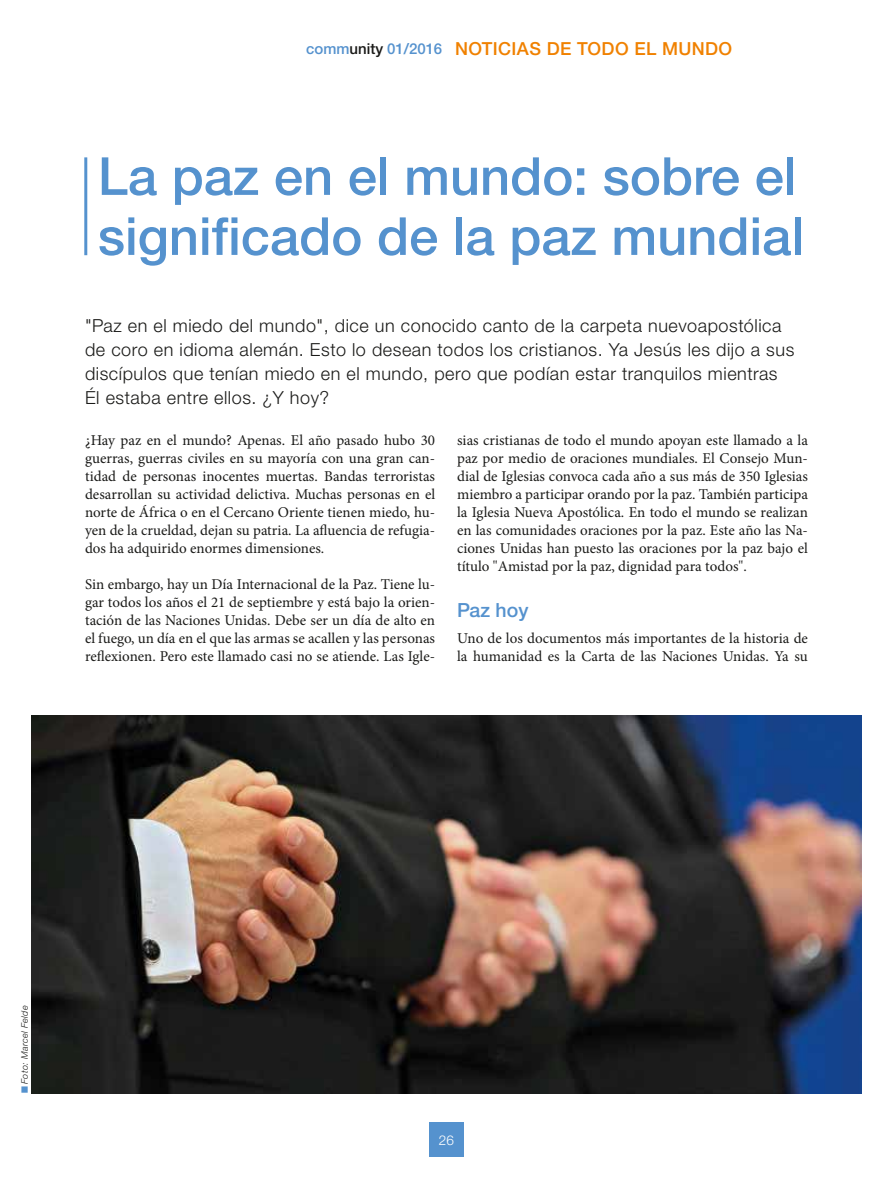
<style>
.page{position:relative;width:893px;height:1191px;background:#fff}
.page>*{position:absolute;margin:0;border:0;box-sizing:border-box;transform-origin:0 0}
.t1{font:500 52.5px/60px "Helvetica Neue LTW1 G";color:#5592ce}
.t2{font:500 19.5px "Helvetica Neue LTW1 G";color:#5592ce}
.t3{font:300 18px/24px "Helvetica Neue LTW1 G";letter-spacing:.03em;color:#1a1a18}
.t4{font:500 18px "Helvetica Neue LTW1 G";letter-spacing:.02em;color:#f08100}
.t5{font:15px/18px "Minion Pro";color:#1a1a18;text-align:justify}
.t6{font:300 13.5px "Helvetica Neue LTW1 G";color:#fff}
.t7{font:italic 300 9px "Helvetica Neue LTW1 G";letter-spacing:.04em;color:#1a1a18}
.s1{font-size:15px;color:#5592ce}
.s2{font-size:15px;color:#1a1a18}
.s3{color:#5592ce}
</style>
<div class="page">
<div style="left:429px;top:1123px;width:34px;height:34px;background:#5592ce"></div>
<hr style="left:84px;top:157px;width:3px;height:98px;background:#5592ce">
<img style="left:32px;top:715px;width:829px;height:378px">
<p class="t4" style="left:306px;top:38px;width:428px"><span class="s1">comm</span><span class="s2">unity</span> <span class="s1">01/2016</span> NOTICIAS DE TODO EL MUNDO</p>
<h1 class="t1" style="left:98px;top:146px;width:708px">La paz en el mundo: sobre el significado de la paz mundial</h1>
<p class="t3" style="left:85px;top:313px;width:711px">"Paz en el miedo del mundo", dice un conocido canto de la carpeta nuevoapostólica de coro en idioma alemán. Esto lo desean todos los cristianos. Ya Jesús les dijo a sus discípulos que tenían miedo en el mundo, pero que podían estar tranquilos mientras Él estaba entre ellos. ¿Y hoy?</p>
<p class="t5" style="left:85px;top:431px;width:352px">¿Hay paz en el mundo? Apenas. El año pasado hubo 30 guerras, guerras civiles en su mayoría con una gran can&shy;tidad de personas inocentes muertas. Bandas terroristas desarrollan su actividad delictiva. Muchas personas en el norte de África o en el Cercano Oriente tienen miedo, hu&shy;yen de la crueldad, dejan su patria. La afluencia de refugia&shy;dos ha adquirido enormes dimensiones.</p>
<p class="t5" style="left:85px;top:575px;width:352px">Sin embargo, hay un Día Internacional de la Paz. Tiene lu&shy;gar todos los años el 21 de septiembre y está bajo la orien&shy;tación de las Naciones Unidas. Debe ser un día de alto en el fuego, un día en el que las armas se acallen y las personas reflexionen. Pero este llamado casi no se atiende. Las Igle-</p>
<p class="t5" style="left:457px;top:431px;width:352px">sias cristianas de todo el mundo apoyan este llamado a la paz por medio de oraciones mundiales. El Consejo Mun&shy;dial de Iglesias convoca cada año a sus más de 350 Iglesias miembro a participar orando por la paz. También participa la Iglesia Nueva Apostólica. En todo el mundo se realizan en las comunidades oraciones por la paz. Este año las Na&shy;ciones Unidas han puesto las oraciones por la paz bajo el título "Amistad por la paz, dignidad para todos".</p>
<h2 class="t2" style="left:457px;top:598px;width:73px">Paz hoy</h2>
<p class="t5" style="left:457px;top:629px;width:352px">Uno de los documentos más importantes de la historia de la humanidad es la Carta de las Naciones Unidas. Ya su</p>
<p class="t7" style="left:19px;top:1093px;width:89px;rotate:-90deg"><span class="s3">■</span> Foto: Marcel Felde</p>
<p class="t6" style="left:439px;top:1131px;width:17px">26</p>
</div>
